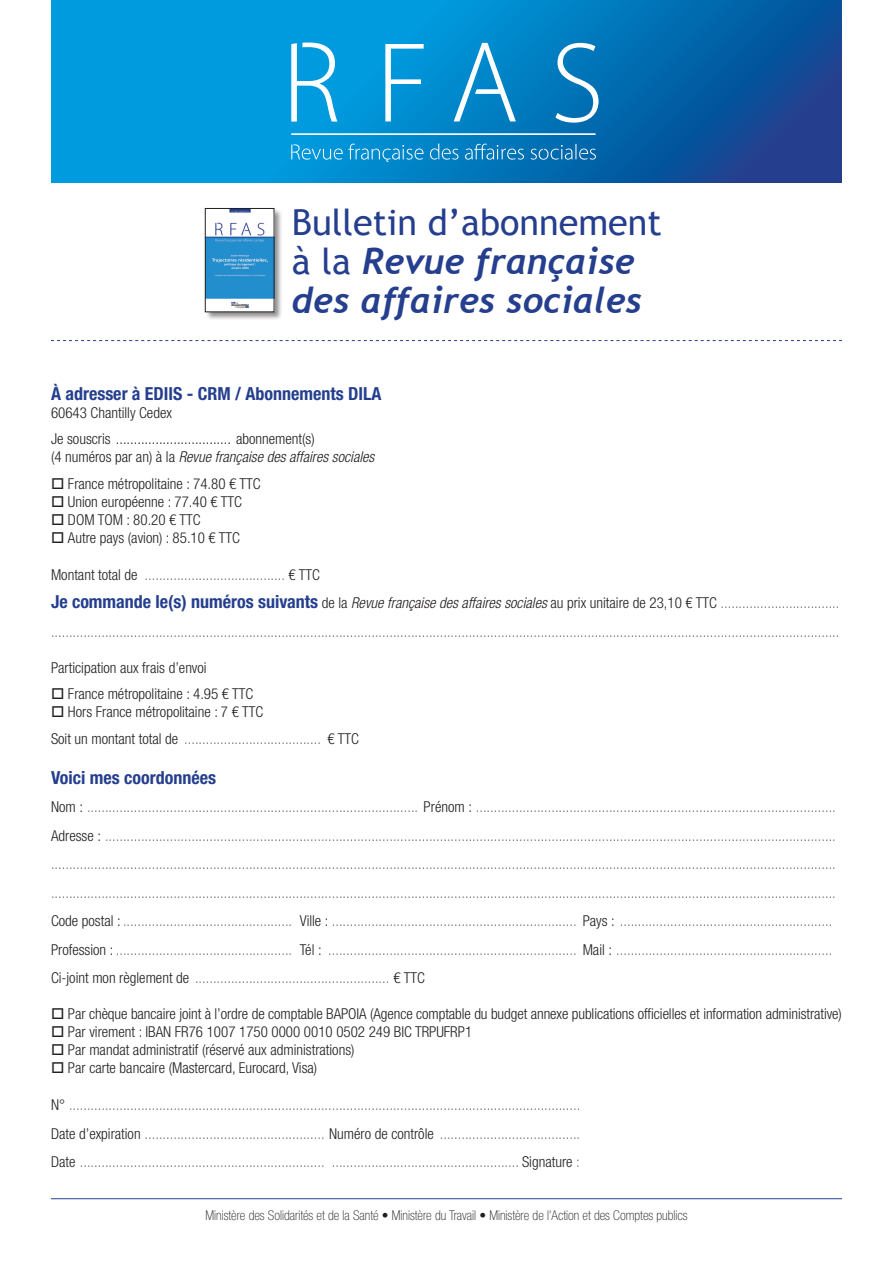
<style>
.page{position:relative;width:893px;height:1263px;background:#fff}
.page>*{position:absolute;margin:0;border:0;box-sizing:border-box;transform-origin:0 0}
.t1{font:italic 700 36px/39px "Trebuchet";color:#253f8e}
.t2{font:700 condensed 18px "Helvetica Neue LT Std";color:#253f8e}
.t3{font:100 condensed 15px/28.5px "Helvetica Neue LT Std";color:#231f20}
.t4{font:300 condensed 15px "Helvetica Neue LT Std";color:#231f20}
.t5{font:italic 300 condensed 15px "Helvetica Neue LT Std";color:#231f20}
.t6{font:100 condensed 13.5px "Helvetica Neue LT Std";color:#231f20}
.s1{font-family:"Trebuchet MS";font-weight:400;font-style:normal}
.s2{font-style:normal}
.s3{font-weight:300}
.s4{font-weight:700;font-size:18px;color:#253f8e}
.s5{font-weight:300;font-style:italic}
</style>
<div class="page">
<hr style="left:51px;top:1198px;width:791px;height:1px;background:#253f8e">
<svg style="left:51px;top:340px;width:791px;height:1px"></svg>
<svg style="left:51px;top:0;width:791px;height:183px;background:#047cc1"></svg>
<svg style="left:291px;top:43px;width:307px;height:80px;background:#249bd4"></svg>
<svg style="left:291px;top:144px;width:305px;height:18px;background:#2591cb"></svg>
<hr style="left:291px;top:133px;width:304px;height:2px;background:#fff">
<div style="left:205px;top:208px;width:78px;height:113px;background:#231f20;opacity:.5"></div>
<img style="left:207px;top:210px;width:65px;height:100px">
<div style="left:205px;top:208px;width:69px;height:104px;border:1px solid #231f20"></div>
<p class="t1" style="left:292px;top:203px;width:371px"><span class="s1">Bulletin d’abonnement à la</span> Revue française des affaires sociales</p>
<p class="t2" style="left:51px;top:382px;width:332px">À adresser à EDIIS - CRM / Abonnements DILA</p>
<p class="t4" style="left:51px;top:404px;width:122px">60643 Chantilly Cedex</p>
<p class="t4" style="left:51px;top:430px;width:265px">Je souscris ................................ abonnement(s)</p>
<p class="t5" style="left:51px;top:448px;width:325px"><span class="s2">(4 numéros par an) à la</span> Revue française des affaires sociales</p>
<p class="t4" style="left:51px;top:475px;width:211px">□ France métropolitaine : 74.80 € TTC</p>
<p class="t4" style="left:51px;top:493px;width:192px">□ Union européenne : 77.40 € TTC</p>
<p class="t4" style="left:51px;top:511px;width:151px">□ DOM TOM : 80.20 € TTC</p>
<p class="t4" style="left:51px;top:529px;width:190px">□ Autre pays (avion) : 85.10 € TTC</p>
<p class="t3" style="left:51px;top:560px;width:270px"><span class="s3">Montant total de</span> ....................................... <span class="s3">€ TTC</span></p>
<p class="t3" style="left:51px;top:589px;width:790px"><span class="s4">Je commande le(s) numéros suivants</span> <span class="s3">de la</span> <span class="s5">Revue française des affaires sociales</span> <span class="s3">au prix unitaire de 23,10 € TTC</span> ................................. ...........................................................................................................................................................................................................................</p>
<p class="t4" style="left:51px;top:659px;width:157px">Participation aux frais d’envoi</p>
<p class="t4" style="left:51px;top:685px;width:204px">□ France métropolitaine : 4.95 € TTC</p>
<p class="t4" style="left:51px;top:703px;width:214px">□ Hors France métropolitaine : 7 € TTC</p>
<p class="t3" style="left:51px;top:724px;width:309px"><span class="s3">Soit un montant total de</span> ...................................... <span class="s3">€ TTC</span></p>
<p class="t2" style="left:51px;top:766px;width:167px">Voici mes coordonnées</p>
<p class="t3" style="left:51px;top:792px;width:786px;text-align:justify"><span class="s3">Nom :</span> ............................................................................................ <span class="s3">Prénom :</span> ....................................................................................................<br><span class="s3">Adresse :</span> ........................................................................................................................................................................................................... .......................................................................................................................................................................................................................... ..........................................................................................................................................................................................................................</p>
<p class="t3" style="left:51px;top:906px;width:783px"><span class="s3">Code postal :</span> ............................................... <span class="s3">Ville :</span> .................................................................... <span class="s3">Pays :</span> ...........................................................<br><span class="s3">Profession :</span> ................................................. <span class="s3">Tél :</span> ..................................................................... <span class="s3">Mail :</span> ............................................................</p>
<p class="t3" style="left:51px;top:963px;width:375px"><span class="s3">Ci-joint mon règlement de</span> ...................................................... <span class="s3">€ TTC</span></p>
<p class="t4" style="left:51px;top:1005px;width:792px">□ Par chèque bancaire joint à l’ordre de comptable BAPOIA (Agence comptable du budget annexe publications officielles et information administrative)</p>
<p class="t4" style="left:51px;top:1023px;width:423px">□ Par virement : IBAN FR76 1007 1750 0000 0010 0502 249 BIC TRPUFRP1</p>
<p class="t4" style="left:51px;top:1041px;width:305px">□ Par mandat administratif (réservé aux administrations)</p>
<p class="t4" style="left:51px;top:1059px;width:268px">□ Par carte bancaire (Mastercard, Eurocard, Visa)</p>
<p class="t3" style="left:51px;top:1090px;width:531px"><span class="s3">N°</span> ..............................................................................................................................................</p>
<p class="t3" style="left:51px;top:1119px;width:531px"><span class="s3">Date d’expiration</span> .................................................. <span class="s3">Numéro de contrôle</span> .......................................</p>
<p class="t3" style="left:51px;top:1147px;width:530px"><span class="s3">Date</span> .................................................................... .................................................... <span class="s3">Signature</span> :</p>
<p class="t6" style="left:205px;top:1208px;width:484px">Ministère des Solidarités et de la Santé • Ministère du Travail • Ministère de l’Action et des Comptes publics</p>
</div>
